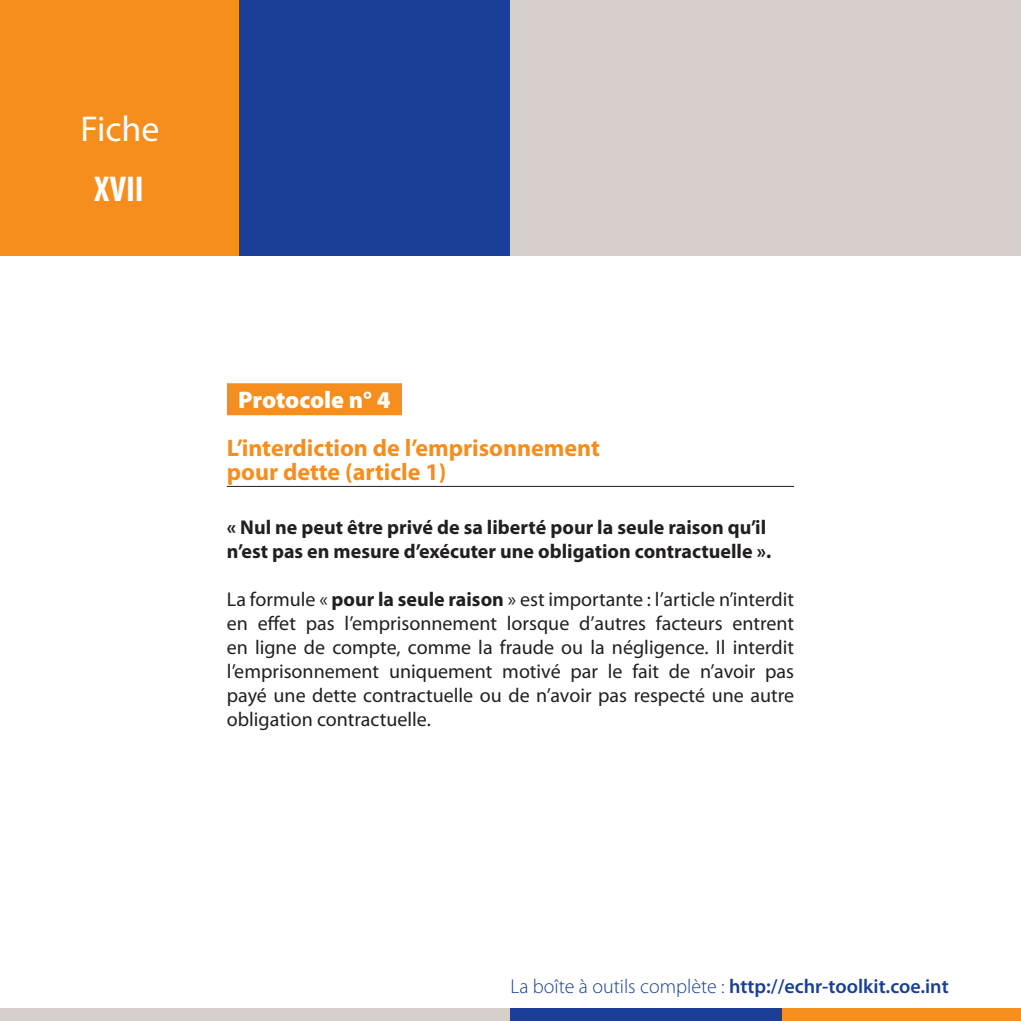
<style>
.page{position:relative;width:1021px;height:1021px;background:#fff}
.page>*{position:absolute;margin:0;border:0;box-sizing:border-box;transform-origin:0 0}
._01_Chapitre{font:36px "Myriad Pro";color:#fff}
._01_Chapitre-2{font:700 condensed 36px "Myriad Pro";color:#fff}
.ST_02_01_C_-8{font:700 24px/24px "Myriad Pro";color:#f68e1e}
.ST_01_01_C_-8{font:900 24px "Myriad Pro";letter-spacing:-.005em;color:#fff}
.txt_courant{font:20px/24px "Myriad Pro";color:#231f20;text-align:justify}
.txt_courant-2{font:700 20px/24px "Myriad Pro";color:#231f20}
.txt_courant-3{font:600 20px "Myriad Pro";color:#1b3f94}
.s1{font-weight:700}
.s2{font-weight:300}
</style>
<div class="page">
<div style="left:238px;top:0;width:272px;height:255px;background:#1b3f94"></div>
<div style="left:0;top:0;width:238px;height:255px;background:#f68e1e"></div>
<div style="left:0;top:1008px;width:510px;height:12px;background:#d6cfcc"></div>
<div style="left:510px;top:1008px;width:272px;height:12px;background:#1b3f94"></div>
<div style="left:782px;top:1008px;width:238px;height:12px;background:#f68e1e"></div>
<div style="left:510px;top:0;width:510px;height:255px;background:#d6cfcc"></div>
<div style="left:227px;top:383px;width:175px;height:32px;background:#f68e1e"></div>
<hr style="left:227px;top:486px;width:567px;height:1px;background:#231f20">
<p class="_01_Chapitre" style="left:80px;top:107px;width:81px">Fiche</p>
<p class="_01_Chapitre-2" style="left:94px;top:166px;width:51px">XVII</p>
<p class="ST_01_01_C_-8" style="left:238px;top:386px;width:154px">Protocole n° 4</p>
<p class="ST_02_01_C_-8" style="left:227px;top:435px;width:374px">L’interdiction de l’emprisonnement pour dette (article 1)</p>
<p class="txt_courant-2" style="left:227px;top:514px;width:546px">« Nul ne peut être privé de sa liberté pour la seule raison qu’il n’est pas en mesure d’exécuter une obligation contractuelle ».</p>
<p class="txt_courant" style="left:227px;top:587px;width:568px">La formule « <span class="s1">pour la seule raison</span> » est importante : l’article n’interdit en effet pas l’emprisonnement lorsque d’autres facteurs entrent en ligne de compte, comme la fraude ou la négligence. Il interdit l’emprisonnement uniquement motivé par le fait de n’avoir pas payé une dette contractuelle ou de n’avoir pas respecté une autre obligation contractuelle.</p>
<p class="txt_courant-3" style="left:510px;top:974px;width:439px"><span class="s2">La boîte à outils complète :</span> http://echr-toolkit.coe.int</p>
</div>
